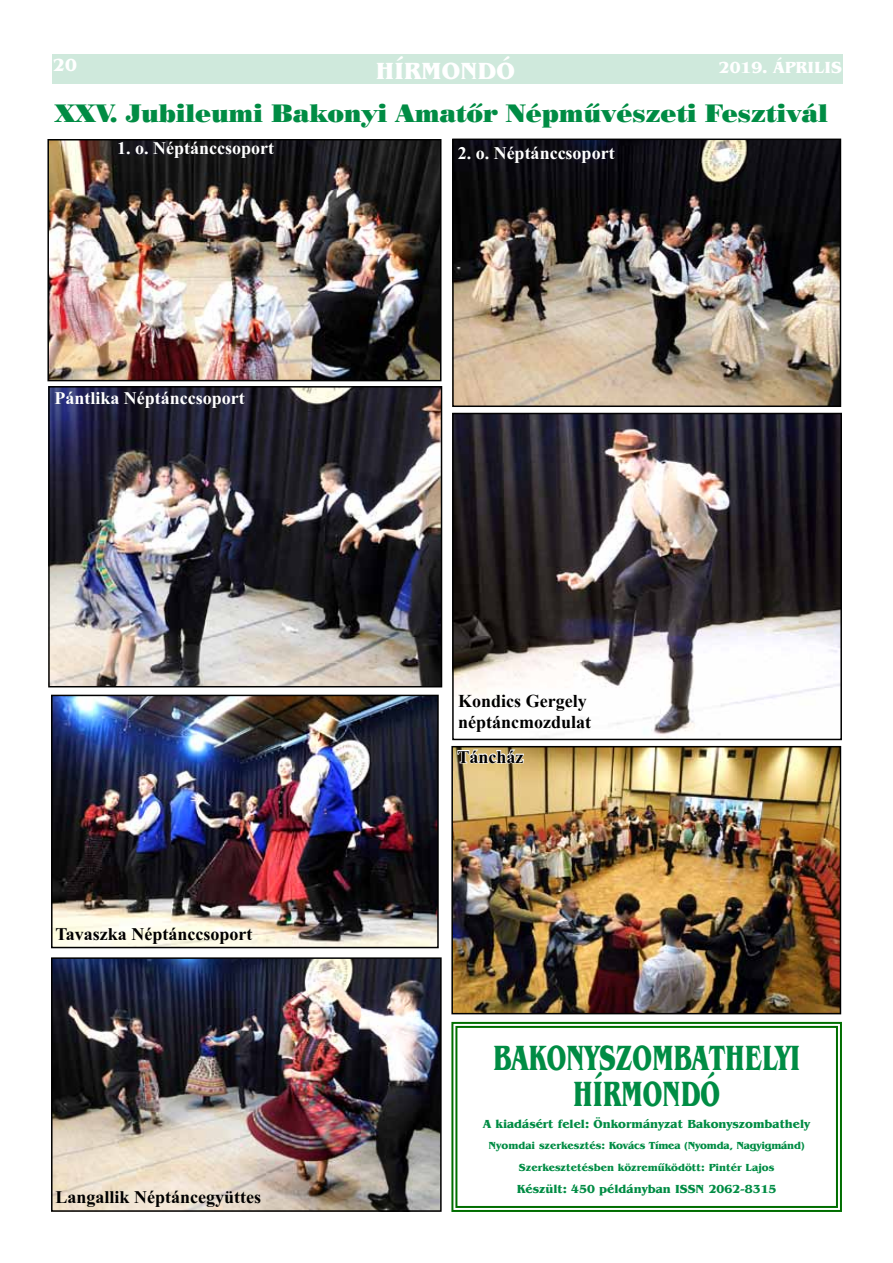
<style>
.page{position:relative;width:893px;height:1263px;background:#fff}
.page>*{position:absolute;margin:0;border:0;box-sizing:border-box;transform-origin:0 0}
.t1{font:36px/35.4px "Benguiat ITCHU Bold";color:#008c44;text-align:center;scale:.71 1}
.t2{font:25.5px "Poster Bodoni HU Normal";letter-spacing:-.01em;color:#008c44}
.t3{font:24px "Benguiat ITCHU Bold";color:#fff}
.t4{font:18px "Times New Roman HU Bold";color:#fff}
.t5{font:18px "Times New Roman HU Bold";color:#000}
.t6{font:700 18px/21.6px "Times New Roman";color:#000}
.t7{font:18px "Benguiat ITCHU Bold";color:#fff}
.t8{font:16.5px "Benguiat ITCHU Bold";color:#fff}
.t9{font:12px "Benguiat ITCHU Bold";color:#008c44}
.t10{font:10.5px/21.9px "Benguiat ITCHU Bold";color:#008c44;text-align:center}
</style>
<div class="page">
<div style="left:52px;top:54px;width:791px;height:29px;background:#cfe9dc"></div>
<svg style="left:451px;top:1021px;width:391px;height:191px"></svg>
<div style="left:455px;top:1026px;width:383px;height:182px;border:2px solid #006e00"></div>
<img style="left:50px;top:142px;width:388px;height:236px">
<div style="left:47px;top:139px;width:394px;height:242px;border:2px solid #000"></div>
<img style="left:455px;top:142px;width:383px;height:262px">
<div style="left:452px;top:139px;width:389px;height:268px;border:2px solid #000"></div>
<img style="left:455px;top:416px;width:384px;height:321px">
<div style="left:452px;top:413px;width:390px;height:327px;border:2px solid #000"></div>
<img style="left:51px;top:389px;width:388px;height:295px">
<div style="left:48px;top:386px;width:394px;height:301px;border:2px solid #000"></div>
<img style="left:54px;top:698px;width:382px;height:247px">
<div style="left:51px;top:695px;width:388px;height:253px;border:2px solid #000"></div>
<img style="left:54px;top:960px;width:385px;height:249px">
<div style="left:51px;top:957px;width:391px;height:255px;border:2px solid #000"></div>
<img style="left:454px;top:749px;width:384px;height:262px">
<div style="left:451px;top:746px;width:390px;height:268px;border:2px solid #000"></div>
<svg style="left:457px;top:748px;width:68px;height:17px"></svg>
<h3 class="t7" style="left:53px;top:54px;width:25px">20</h3>
<h3 class="t3" style="left:376px;top:56px;width:140px">HÍRMONDÓ</h3>
<h3 class="t8" style="left:719px;top:57px;width:125px">2019. ÁPRILIS</h3>
<h2 class="t2" style="left:55px;top:98px;width:775px">XXV. Jubileumi Bakonyi Amatőr Népművészeti Fesztivál</h2>
<h3 class="t4" style="left:117px;top:138px;width:158px">1. o. Néptánccsoport</h3>
<h3 class="t4" style="left:458px;top:143px;width:158px">2. o. Néptánccsoport</h3>
<h3 class="t4" style="left:54px;top:388px;width:192px">Pántlika Néptánccsoport</h3>
<h3 class="t5" style="left:56px;top:923px;width:198px">Tavaszka Néptánccsoport</h3>
<h3 class="t5" style="left:56px;top:1186px;width:207px">Langallik Néptáncegyüttes</h3>
<h3 class="t6" style="left:458px;top:690px;width:135px">Kondics Gergely néptáncmozdulat</h3>
<h3 class="t5" style="left:457px;top:746px;width:68px">Táncház</h3>
<h1 class="t1" style="left:493px;top:1040px;width:434px">BAKONYSZOMBATHELYI<br>HÍRMONDÓ</h1>
<p class="t9" style="left:483px;top:1116px;width:329px">A kiadásért felel: Önkormányzat Bakonyszombathely</p>
<p class="t10" style="left:489px;top:1135px;width:318px">Nyomdai szerkesztés: Kovács Tímea (Nyomda, Nagyigmánd)<br>Szerkesztetésben közremûködött: Pintér Lajos</p>
<p class="t9" style="left:517px;top:1182px;width:261px">Készült: 450 példányban ISSN 2062-8315</p>
</div>
